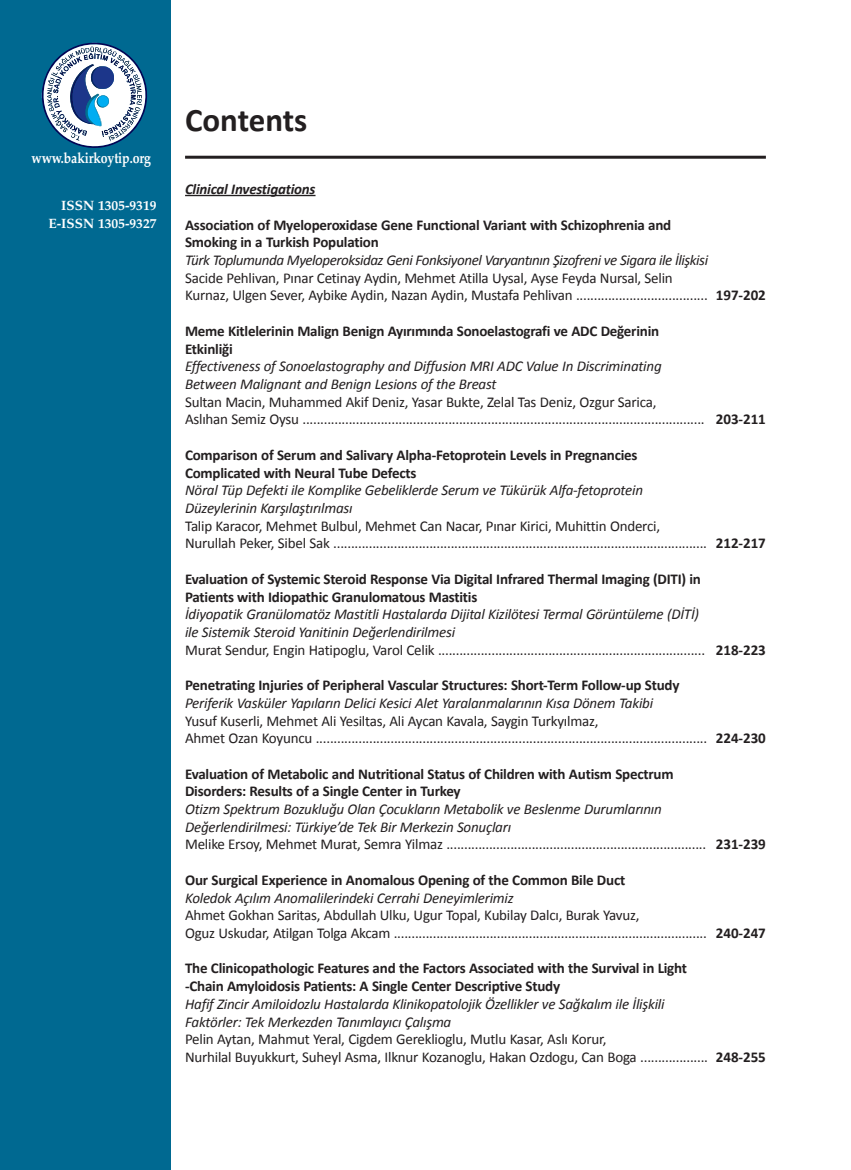
<style>
.page{position:relative;width:851px;height:1170px;background:#fff}
.page>*{position:absolute;margin:0;border:0;box-sizing:border-box;transform-origin:0 0}
.t1{font:700 33px "Calibri";color:#231f20}
.t2{font:15px/17.7px "Calibri";letter-spacing:-.015em;color:#231f20}
.t3{font:700 15px/17.7px "Calibri";letter-spacing:-.015em;color:#231f20}
.t4{font:italic 15px/17.7px "Calibri";letter-spacing:-.015em;color:#231f20}
.t5{font:italic 700 15px "Calibri";letter-spacing:-.015em;color:#231f20}
.t6{font:700 15px "Palatino LT Std";letter-spacing:-.01em;color:#fff;scale:.82 1}
.t7{font:700 13.5px/18px "Palatino LT Std";color:#fff;text-align:right}
</style>
<div class="page">
<hr style="left:185px;top:195px;width:130px;height:1px;background:#231f20">
<div style="left:0;top:0;width:170px;height:1169px;background:#006991"></div>
<hr style="left:185px;top:156px;width:580px;height:3px;background:#231f20">
<svg style="left:42px;top:43px;width:105px;height:105px"></svg>
<p class="t6" style="left:32px;top:149px;width:147px">www.bakirkoytip.org</p>
<p class="t7" style="left:49px;top:196px;width:109px">ISSN 1305-9319<br>E-ISSN 1305-9327</p>
<h1 class="t1" style="left:185px;top:100px;width:124px">Contents</h1>
<p class="t5" style="left:185px;top:180px;width:132px">Clinical Investigations</p>
<p class="t3" style="left:185px;top:215px;width:487px">Association of Myeloperoxidase Gene Functional Variant with Schizophrenia and<br>Smoking in a Turkish Population</p>
<p class="t4" style="left:185px;top:250px;width:524px">Türk Toplumunda Myeloperoksidaz Geni Fonksiyonel Varyantının Şizofreni ve Sigara ile İlişkisi</p>
<p class="t2" style="left:185px;top:268px;width:524px">Sacide Pehlivan, Pınar Cetinay Aydin, Mehmet Atilla Uysal, Ayse Feyda Nursal, Selin<br>Kurnaz, Ulgen Sever, Aybike Aydin, Nazan Aydin, Mustafa Pehlivan .....................................</p>
<p class="t3" style="left:185px;top:321px;width:475px">Meme Kitlelerinin Malign Benign Ayırımında Sonoelastografi ve ADC Değerinin<br>Etkinliği</p>
<p class="t4" style="left:185px;top:357px;width:478px">Effectiveness of Sonoelastography and Diffusion MRI ADC Value In Discriminating<br>Between Malignant and Benign Lesions of the Breast</p>
<p class="t2" style="left:185px;top:392px;width:521px">Sultan Macin, Muhammed Akif Deniz, Yasar Bukte, Zelal Tas Deniz, Ozgur Sarica,<br>Aslıhan Semiz Oysu .................................................................................................................</p>
<p class="t3" style="left:185px;top:445px;width:454px">Comparison of Serum and Salivary Alpha-Fetoprotein Levels in Pregnancies<br>Complicated with Neural Tube Defects</p>
<p class="t4" style="left:185px;top:480px;width:459px">Nöral Tüp Defekti ile Komplike Gebeliklerde Serum ve Tükürük Alfa-fetoprotein<br>Düzeylerinin Karşılaştırılması</p>
<p class="t2" style="left:185px;top:516px;width:523px">Talip Karacor, Mehmet Bulbul, Mehmet Can Nacar, Pınar Kirici, Muhittin Onderci,<br>Nurullah Peker, Sibel Sak .........................................................................................................</p>
<p class="t3" style="left:185px;top:569px;width:517px">Evaluation of Systemic Steroid Response Via Digital Infrared Thermal Imaging (DITI) in<br>Patients with Idiopathic Granulomatous Mastitis</p>
<p class="t4" style="left:185px;top:604px;width:515px">İdiyopatik Granülomatöz Mastitli Hastalarda Dijital Kizilötesi Termal Görüntüleme (DİTİ) ile Sistemik Steroid Yanitinin Değerlendirilmesi</p>
<p class="t2" style="left:185px;top:640px;width:521px">Murat Sendur, Engin Hatipoglu, Varol Celik ...........................................................................</p>
<p class="t3" style="left:185px;top:675px;width:496px">Penetrating Injuries of Peripheral Vascular Structures: Short-Term Follow-up Study</p>
<p class="t4" style="left:185px;top:693px;width:469px">Periferik Vasküler Yapıların Delici Kesici Alet Yaralanmalarının Kısa Dönem Takibi</p>
<p class="t2" style="left:185px;top:711px;width:523px">Yusuf Kuserli, Mehmet Ali Yesiltas, Ali Aycan Kavala, Saygin Turkyılmaz,<br>Ahmet Ozan Koyuncu ..............................................................................................................</p>
<p class="t3" style="left:185px;top:764px;width:490px">Evaluation of Metabolic and Nutritional Status of Children with Autism Spectrum<br>Disorders: Results of a Single Center in Turkey</p>
<p class="t4" style="left:185px;top:799px;width:478px">Otizm Spektrum Bozukluğu Olan Çocukların Metabolik ve Beslenme Durumlarının<br>Değerlendirilmesi: Türkiye’de Tek Bir Merkezin Sonuçları</p>
<p class="t2" style="left:185px;top:834px;width:522px">Melike Ersoy, Mehmet Murat, Semra Yilmaz .........................................................................</p>
<p class="t3" style="left:185px;top:870px;width:441px">Our Surgical Experience in Anomalous Opening of the Common Bile Duct</p>
<p class="t4" style="left:185px;top:888px;width:330px">Koledok Açılım Anomalilerindeki Cerrahi Deneyimlerimiz</p>
<p class="t2" style="left:185px;top:905px;width:523px">Ahmet Gokhan Saritas, Abdullah Ulku, Ugur Topal, Kubilay Dalcı, Burak Yavuz,<br>Oguz Uskudar, Atilgan Tolga Akcam ........................................................................................</p>
<p class="t3" style="left:185px;top:958px;width:503px">The Clinicopathologic Features and the Factors Associated with the Survival in Light -Chain Amyloidosis Patients: A Single Center Descriptive Study</p>
<p class="t4" style="left:185px;top:994px;width:481px">Hafif Zincir Amiloidozlu Hastalarda Klinikopatolojik Özellikler ve Sağkalım ile İlişkili<br>Faktörler: Tek Merkezden Tanımlayıcı Çalışma</p>
<p class="t2" style="left:185px;top:1029px;width:524px">Pelin Aytan, Mahmut Yeral, Cigdem Gereklioglu, Mutlu Kasar, Aslı Korur,<br>Nurhilal Buyukkurt, Suheyl Asma, Ilknur Kozanoglu, Hakan Ozdogu, Can Boga ...................</p>
<p class="t3" style="left:715px;top:286px;width:51px">197-202</p>
<p class="t3" style="left:715px;top:410px;width:51px">203-211</p>
<p class="t3" style="left:715px;top:534px;width:51px">212-217</p>
<p class="t3" style="left:715px;top:640px;width:51px">218-223</p>
<p class="t3" style="left:715px;top:728px;width:51px">224-230</p>
<p class="t3" style="left:715px;top:834px;width:51px">231-239</p>
<p class="t3" style="left:715px;top:923px;width:51px">240-247</p>
<p class="t3" style="left:715px;top:1047px;width:51px">248-255</p>
</div>
